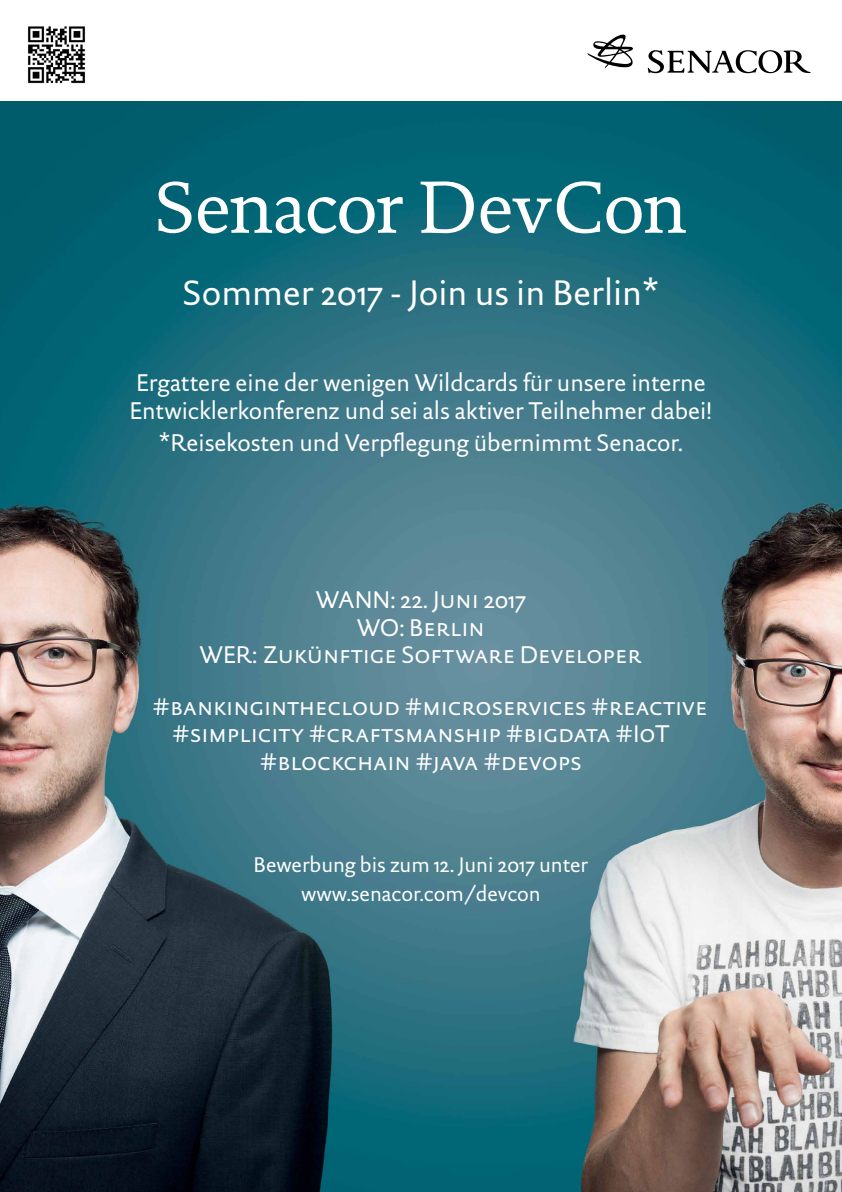
<style>
.page{position:relative;width:842px;height:1192px;background:#fff}
.page>*{position:absolute;margin:0;border:0;box-sizing:border-box;transform-origin:0 0}
.t1{font:75px "DTL Documenta TOT";letter-spacing:-.015em;color:#fff}
.t2{font:36px "DTL Documenta Sans TOT";color:#fff}
.t3{font:24.5px/27.5px "DTL Documenta Sans TOT Caps";color:#fff;text-align:center}
.t4{font:24.5px/27.5px "DTL Documenta Sans TOT";color:#fff}
.t5{font:21.5px/28.8px "DTL Documenta Sans TOT";color:#fff;text-align:center}
</style>
<div class="page">
<img style="left:0;top:102px;width:842px;height:1090px">
<svg style="left:587px;top:34px;width:223px;height:39px"></svg>
<img style="left:28px;top:26px;width:57px;height:58px">
<h1 class="t1" style="left:154px;top:163px;width:535px">Senacor DevCon</h1>
<h2 class="t2" style="left:183px;top:271px;width:478px">Sommer 2017 - Join us in Berlin*</h2>
<p class="t4" style="left:129px;top:369px;width:584px">Ergattere eine der wenigen Wildcards für unsere interne<br>Entwicklerkonferenz und sei als aktiver Teilnehmer dabei!</p>
<p class="t4" style="left:159px;top:429px;width:525px">*Reisekosten und Verpflegung übernimmt Senacor.</p>
<p class="t3" style="left:200px;top:586px;width:443px">WANN: 22. Juni 2017<br>WO: Berlin<br>WER: Zukünftige Software Developer</p>
<p class="t3" style="left:153px;top:693px;width:556px">#bankinginthecloud #microservices #reactive</p>
<p class="t3" style="left:172px;top:720px;width:499px">#simplicity #craftsmanship #bigdata #IoT</p>
<p class="t3" style="left:260px;top:748px;width:324px">#blockchain #java #devops</p>
<p class="t5" style="left:254px;top:850px;width:336px">Bewerbung bis zum 12. Juni 2017 unter www.senacor.com/devcon</p>
</div>
